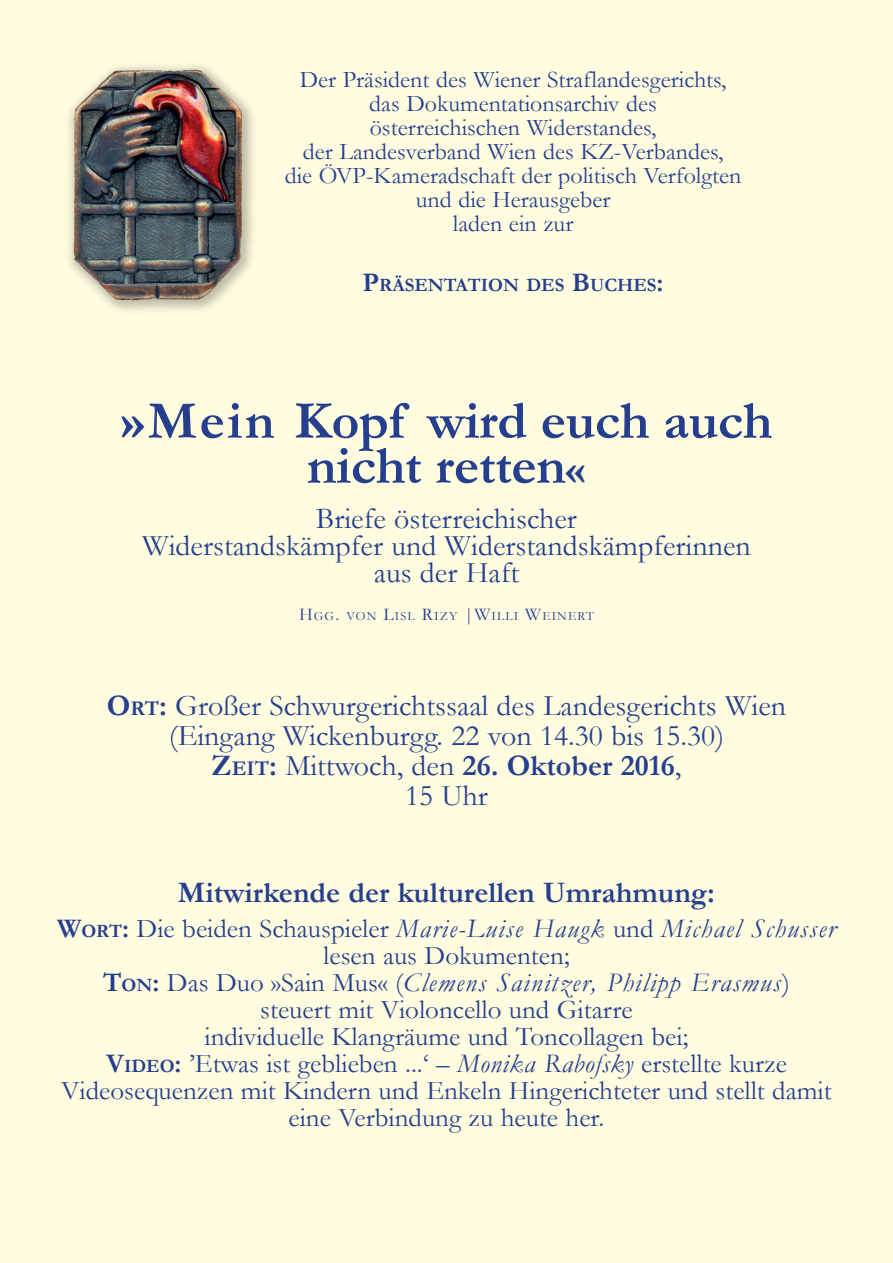
<style>
.page{position:relative;width:893px;height:1263px;background:#fffce0}
.page>*{position:absolute;margin:0;border:0;box-sizing:border-box;transform-origin:0 0}
.t1{font:700 54px/45px "Garamond";letter-spacing:-.01em;color:#253f8e;text-align:center}
.t2{font:30px/30px "Garamond";color:#253f8e;text-align:center}
.t3{font:700 30px "Garamond";color:#253f8e}
.t4{font:27px/27px "Garamond";color:#253f8e;text-align:center}
.t5{font:24px/24px "Garamond";color:#253f8e;text-align:center}
.t6{font:700 18.9px "Garamond";color:#253f8e}
.t7{font:12.6px "Garamond";letter-spacing:.085em;color:#253f8e}
.s1{font-size:27px}
.s2{font-size:45px}
.s3{font-size:18px}
.s4{font-weight:700}
.s5{font-weight:700;font-size:21px}
.s6{font-weight:700;font-size:18.9px}
.s7{font-style:italic}
</style>
<div class="page">
<img style="left:69px;top:68px;width:178px;height:237px">
<p class="t5" style="left:285px;top:67px;width:458px">Der Präsident des Wiener Straflandesgerichts, das Dokumentationsarchiv des<br>österreichischen Widerstandes,<br>der Landesverband Wien des KZ-Verbandes,<br>die ÖVP-Kameradschaft der politisch Verfolgten und die Herausgeber<br>laden ein zur</p>
<p class="t6" style="left:363px;top:272px;width:303px"><span class="s1">P</span>RÄSENTATION DES <span class="s1">B</span>UCHES<span class="s1">:</span></p>
<h1 class="t1" style="left:120px;top:398px;width:653px">»Mein Kopf wird euch auch nicht retten<span class="s2">«</span></h1>
<p class="t2" style="left:142px;top:504px;width:610px;line-height:27px">Briefe österreichischer<br>Widerstandskämpfer und Widerstandskämpferinnen aus der Haft</p>
<p class="t7" style="left:299px;top:608px;width:296px"><span class="s3">H</span>GG<span class="s3">.</span> VON <span class="s3">L</span>ISL <span class="s3">R</span>IZY <span class="s3">|W</span>ILLI <span class="s3">W</span>EINERT</p>
<p class="t2" style="left:107px;top:690px;width:681px"><span class="s4">O</span><span class="s5">RT</span><span class="s4">:</span> Großer Schwurgerichtssaal des Landesgerichts Wien (Eingang Wickenburgg. 22 von 14.30 bis 15.30)<br><span class="s4">Z</span><span class="s5">EIT</span><span class="s4">:</span> Mittwoch, den <span class="s4">26. Oktober 2016</span>,<br>15 Uhr</p>
<p class="t3" style="left:178px;top:872px;width:539px">Mitwirkende der kulturellen Umrahmung:</p>
<p class="t4" style="left:57px;top:915px;width:780px"><span class="s4">W</span><span class="s6">ORT</span><span class="s4">:</span> Die beiden Schauspieler <span class="s7">Marie-Luise Haugk</span> und <span class="s7">Michael Schusser </span>lesen aus Dokumenten;<br><span class="s4">T</span><span class="s6">ON</span><span class="s4">:</span> Das Duo »Sain Mus« (<span class="s7">Clemens Sainitzer, Philipp Erasmus</span>)<br>steuert mit Violoncello und Gitarre<br>individuelle Klangräume und Toncollagen bei;<br><span class="s4">V</span><span class="s6">IDEO</span><span class="s4">:</span> ’Etwas ist geblieben ...‘ – <span class="s7">Monika Rabofsky</span> erstellte kurze Videosequenzen mit Kindern und Enkeln Hingerichteter und stellt damit eine Verbindung zu heute her.</p>
</div>
